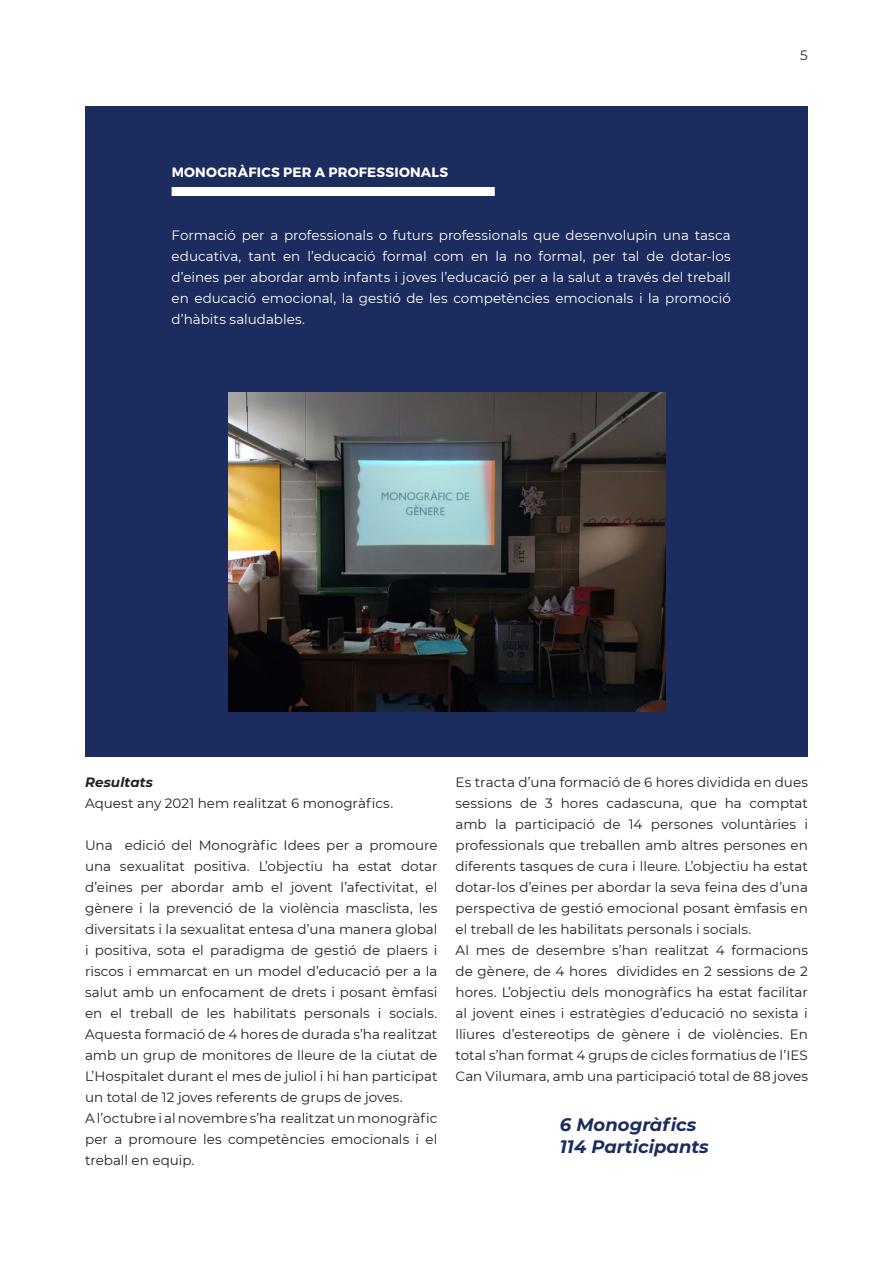
<style>
.page{position:relative;width:893px;height:1263px;background:#fff}
.page>*{position:absolute;margin:0;border:0;box-sizing:border-box;transform-origin:0 0}
.t1{font:italic 700 18px "Montserrat";color:#1d2c5e}
.Box2_BodyText_Black{font:13.5px/21px "Montserrat";color:#231f20;text-align:justify}
.Box1_BodyText_White{font:13.5px/21px "Montserrat";color:#fff;text-align:justify}
.Box1_Title{font:700 13.5px "Montserrat";letter-spacing:.02em;color:#fff}
.Box2_BodyText_Black-2{font:italic 700 13.5px "Montserrat";letter-spacing:.005em;color:#231f20}
</style>
<div class="page">
<div style="left:85px;top:106px;width:723px;height:651px;background:#1d2c5e"></div>
<img style="left:229px;top:393px;width:436px;height:318px">
<div style="left:172px;top:187px;width:323px;height:9px;background:#fff"></div>
<p class="Box1_Title" style="left:172px;top:164px;width:278px">MONOGRÀFICS PER A PROFESSIONALS</p>
<p class="Box1_BodyText_White" style="left:172px;top:224px;width:561px">Formació per a professionals o futurs professionals que desenvolupin una tasca educativa, tant en l’educació formal com en la no formal, per tal de dotar-los d’eines per abordar amb infants i joves l’educació per a la salut a través del treball en educació emocional, la gestió de les competències emocionals i la promoció d’hàbits saludables.</p>
<p class="Box2_BodyText_Black" style="left:800px;top:44px;width:9px">5</p>
<p class="Box2_BodyText_Black-2" style="left:85px;top:772px;width:70px">Resultats</p>
<p class="Box2_BodyText_Black" style="left:85px;top:792px;width:310px">Aquest any 2021 hem realitzat 6 monogràfics.</p>
<p class="Box2_BodyText_Black" style="left:85px;top:834px;width:354px">Una edició del Monogràfic Idees per a promoure una sexualitat positiva. L’objectiu ha estat dotar d’eines per abordar amb el jovent l’afectivitat, el gènere i la prevenció de la violència masclista, les diversitats i la sexualitat entesa d’una manera global i positiva, sota el paradigma de gestió de plaers i riscos i emmarcat en un model d’educació per a la salut amb un enfocament de drets i posant èmfasi en el treball de les habilitats personals i socials.<br>Aquesta formació de 4 hores de durada s’ha realitzat amb un grup de monitores de lleure de la ciutat de L’Hospitalet durant el mes de juliol i hi han participat un total de 12 joves referents de grups de joves.</p>
<p class="Box2_BodyText_Black" style="left:85px;top:1107px;width:354px">A l’octubre i al novembre s’ha realitzat un monogràfic per a promoure les competències emocionals i el treball en equip.</p>
<p class="Box2_BodyText_Black" style="left:455px;top:771px;width:354px">Es tracta d’una formació de 6 hores dividida en dues sessions de 3 hores cadascuna, que ha comptat amb la participació de 14 persones voluntàries i professionals que treballen amb altres persones en diferents tasques de cura i lleure. L’objectiu ha estat dotar-los d’eines per abordar la seva feina des d’una perspectiva de gestió emocional posant èmfasis en el treball de les habilitats personals i socials.</p>
<p class="Box2_BodyText_Black" style="left:455px;top:939px;width:354px">Al mes de desembre s’han realitzat 4 formacions de gènere, de 4 hores dividides en 2 sessions de 2 hores. L’objectiu dels monogràfics ha estat facilitar al jovent eines i estratègies d’educació no sexista i lliures d’estereotips de gènere i de violències. En total s’han format 4 grups de cicles formatius de l’IES Can Vilumara, amb una participació total de 88 joves</p>
<p class="t1" style="left:560px;top:1112px;width:138px">6 Monogràfics</p>
<p class="t1" style="left:560px;top:1133px;width:150px">114 Participants</p>
</div>
